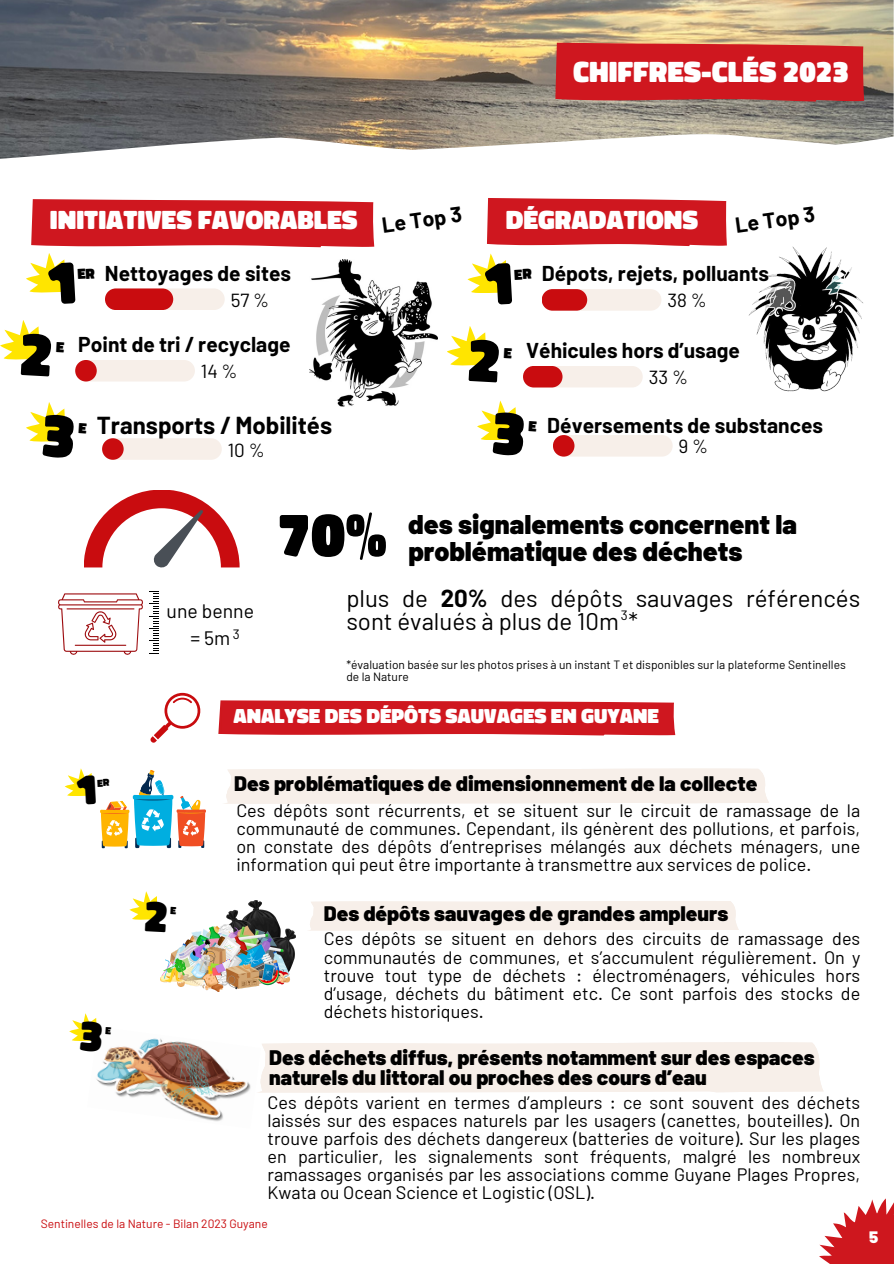
<style>
.page{position:relative;width:894px;height:1264px;background:#fff}
.page>*{position:absolute;margin:0;border:0;box-sizing:border-box;transform-origin:0 0}
.t1{font:900 62.4px "Don Jose";color:#000}
.t2{font:900 30px "Don Jose";color:#fff}
.t3{font:900 27px/27px "Barlow";color:#000}
.t4{font:900 27px "Don Jose";color:#fff}
.t5{font:24px/23px "Barlow";color:#000}
.t6{font:700 24px "Barlow";color:#000}
.t7{font:700 21.3px "Barlow";color:#000}
.t8{font:900 21px/20.2px "Barlow";color:#000}
.t9{font:700 21px "Barlow";color:#000}
.t10{font:900 20.85px "Don Jose";color:#fff}
.t11{font:19.5px/26.7px "Barlow";color:#000;text-align:center}
.t12{font:18.9px "Barlow";color:#000}
.t13{font:18px/18px "Barlow";color:#000;text-align:justify}
.t14{font:900 16.5px "Barlow";color:#fff}
.t15{font:13.5px "Barlow";color:#000}
.t16{font:12px/12px "Barlow";color:#000}
.t17{font:12px "Barlow";color:#c90c0f}
.s1{font-weight:700}
</style>
<div class="page">
<img style="left:0;top:0;width:893px;height:159px">
<img style="left:555px;top:43px;width:308px;height:59px">
<svg style="left:819px;top:1198px;width:74px;height:65px;fill:#ce171e"></svg>
<img style="left:31px;top:199px;width:343px;height:48px">
<img style="left:748px;top:246px;width:115px;height:146px">
<img style="left:487px;top:198px;width:239px;height:48px">
<div style="left:105px;top:288px;width:120px;height:22px;background:#f7efe9;border-radius:11px"></div>
<div style="left:105px;top:288px;width:68px;height:22px;background:#c90c0f;border-radius:11px"></div>
<div style="left:75px;top:360px;width:120px;height:21px;background:#f7efe9;border-radius:11px"></div>
<div style="left:75px;top:360px;width:22px;height:21px;background:#c90c0f;border-radius:50%"></div>
<div style="left:541px;top:289px;width:120px;height:22px;background:#f7efe9;border-radius:11px"></div>
<div style="left:541px;top:289px;width:46px;height:22px;background:#c90c0f;border-radius:11px"></div>
<div style="left:523px;top:366px;width:119px;height:21px;background:#f7efe9;border-radius:11px"></div>
<div style="left:523px;top:366px;width:39px;height:21px;background:#c90c0f;border-radius:11px"></div>
<div style="left:102px;top:438px;width:120px;height:22px;background:#f7efe9;border-radius:11px"></div>
<div style="left:102px;top:438px;width:22px;height:22px;background:#c90c0f;border-radius:50%"></div>
<div style="left:552px;top:435px;width:120px;height:21px;background:#f7efe9;border-radius:11px"></div>
<div style="left:552px;top:435px;width:22px;height:21px;background:#c90c0f;border-radius:50%"></div>
<svg style="left:84px;top:490px;width:155px;height:77px"></svg>
<img style="left:161px;top:900px;width:135px;height:91px">
<img style="left:96px;top:1038px;width:165px;height:84px">
<div style="left:226px;top:768px;width:543px;height:35px;background:#f7efe9"></div>
<div style="left:310px;top:901px;width:428px;height:29px;background:#f7efe9"></div>
<div style="left:256px;top:1042px;width:567px;height:50px;background:#f7efe9"></div>
<img style="left:309px;top:260px;width:128px;height:146px">
<img style="left:218px;top:700px;width:457px;height:35px">
<svg style="left:150px;top:693px;width:51px;height:50px"></svg>
<svg style="left:58px;top:593px;width:85px;height:62px"></svg>
<svg style="left:149px;top:591px;width:10px;height:60px"></svg>
<svg style="left:69px;top:1013px;width:42px;height:39px"></svg>
<svg style="left:129px;top:891px;width:47px;height:40px"></svg>
<svg style="left:26px;top:402px;width:39px;height:40px"></svg>
<svg style="left:0;top:320px;width:39px;height:40px"></svg>
<svg style="left:26px;top:253px;width:39px;height:40px"></svg>
<svg style="left:477px;top:400px;width:39px;height:40px"></svg>
<svg style="left:447px;top:326px;width:39px;height:40px"></svg>
<svg style="left:467px;top:253px;width:39px;height:40px"></svg>
<svg style="left:65px;top:768px;width:141px;height:80px"></svg>
<h2 class="t2" style="left:573px;top:48px;width:277px">CHIFFRES-CLÉS 2023</h2>
<h3 class="t4" style="left:50px;top:199px;width:309px">INITIATIVES FAVORABLES</h3>
<h3 class="t4" style="left:505px;top:199px;width:194px">DÉGRADATIONS</h3>
<p class="t7" style="left:733px;top:212px;width:82px;rotate:-8deg">Le Top 3</p>
<p class="t7" style="left:380px;top:212px;width:82px;rotate:-8deg">Le Top 3</p>
<p class="t9" style="left:105px;top:259px;width:187px">Nettoyages de sites</p>
<p class="t9" style="left:541px;top:260px;width:229px">Dépots, rejets, polluants</p>
<p class="t12" style="left:231px;top:288px;width:40px">57%</p>
<p class="t12" style="left:667px;top:288px;width:41px">38%</p>
<p class="t9" style="left:78px;top:331px;width:214px">Point de tri / recyclage</p>
<p class="t9" style="left:526px;top:337px;width:215px">Véhicules hors d’usage</p>
<p class="t12" style="left:201px;top:359px;width:38px">14%</p>
<p class="t12" style="left:648px;top:365px;width:41px">33%</p>
<h3 class="t6" style="left:97px;top:410px;width:237px">Transports / Mobilités</h3>
<p class="t9" style="left:547px;top:412px;width:277px">Déversements de substances</p>
<p class="t12" style="left:228px;top:437px;width:39px">10%</p>
<p class="t12" style="left:678px;top:434px;width:31px">9%</p>
<h1 class="t1" style="left:276px;top:485px;width:112px">70%</h1>
<h3 class="t3" style="left:408px;top:510px;width:390px">des signalements concernent la problématique des déchets</h3>
<h3 class="t5" style="left:346px;top:586px;width:515px">plus de <span class="s1">20%</span> des dépôts sauvages référencés sont évalués à plus de 10m *</h3>
<p class="t16" style="left:346px;top:657px;width:501px">*évaluation basée sur les photos prises à un instant T et disponibles sur la plateforme Sentinelles de la Nature</p>
<p class="t11" style="left:167px;top:597px;width:89px">une benne =5m</p>
<p class="t15" style="left:620px;top:607px;width:8px">3</p>
<p class="t15" style="left:233px;top:625px;width:8px">3</p>
<p class="t10" style="left:233px;top:699px;width:427px">ANALYSE DES DÉPÔTS SAUVAGES EN GUYANE</p>
<p class="t8" style="left:234px;top:772px;width:524px">Des problématiques de dimensionnement de la collecte</p>
<p class="t13" style="left:236px;top:800px;width:625px">Ces dépôts sont récurrents, et se situent sur le circuit de ramassage de la communauté de communes. Cependant, ils génèrent des pollutions, et parfois, on constate des dépôts d’entreprises mélangés aux déchets ménagers, une information qui peut être importante à transmettre aux services de police.</p>
<p class="t8" style="left:324px;top:902px;width:405px">Des dépôts sauvages de grandes ampleurs</p>
<p class="t13" style="left:324px;top:929px;width:538px">Ces dépôts se situent en dehors des circuits de ramassage des communautés de communes, et s’accumulent régulièrement. On y trouve tout type de déchets : électroménagers, véhicules hors d’usage, déchets du bâtiment etc. Ce sont parfois des stocks de déchets historiques.</p>
<p class="t8" style="left:269px;top:1046px;width:546px">Des déchets diffus, présents notamment sur des espaces naturels du littoral ou proches des cours d’eau</p>
<p class="t13" style="left:267px;top:1092px;width:594px">Ces dépôts varient en termes d’ampleurs : ce sont souvent des déchets laissés sur des espaces naturels par les usagers (canettes, bouteilles). On trouve parfois des déchets dangereux (batteries de voiture). Sur les plages en particulier, les signalements sont fréquents, malgré les nombreux ramassages organisés par les associations comme Guyane Plages Propres, Kwata ou Ocean Science et Logistic (OSL).</p>
<p class="t17" style="left:41px;top:1216px;width:228px">Sentinelles de la Nature - Bilan 2023 Guyane</p>
<p class="t14" style="left:869px;top:1226px;width:11px">5</p>
</div>
